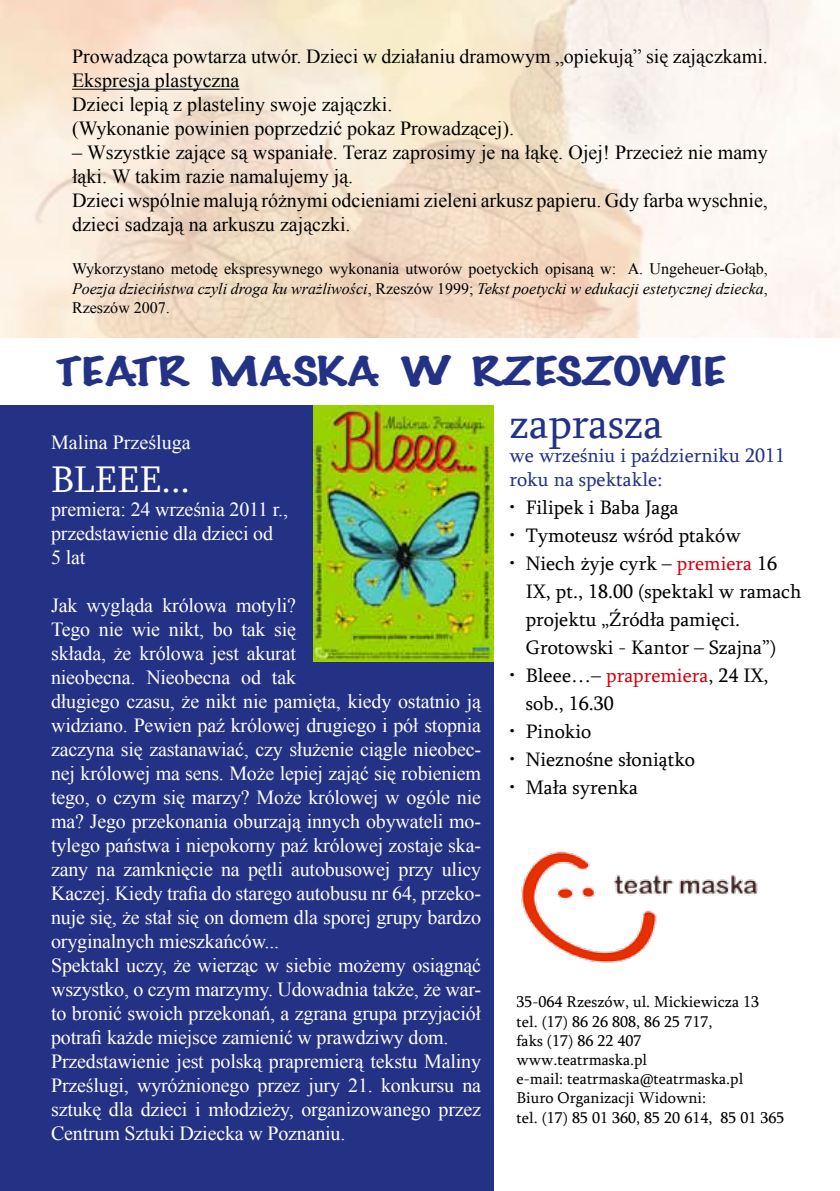
<style>
.page{position:relative;width:840px;height:1191px;background:#fff}
.page>*{position:absolute;margin:0;border:0;box-sizing:border-box;transform-origin:0 0}
.t1{font:44px "Sylfaen";color:#243285}
.t2{font:40px "FL Pismo Reczne 6";color:#243285}
.t3{font:38px "Sylfaen";color:#fff}
.t4{font:20px/24px "Times New Roman";letter-spacing:-.01em;color:#fff}
.t5{font:20px/24px "Times New Roman";color:#000}
.t6{font:20px/28px "Sylfaen";color:#000}
.t7{font:20px/24px "Sylfaen";color:#243285}
.t8{font:16px/19.2px "Times New Roman";color:#000;text-align:justify}
.t9{font:16px/19.2px "Sylfaen";color:#000}
.s1{font-style:italic}
.s2{color:#d1010e}
</style>
<div class="page">
<div style="left:0;top:405px;width:493px;height:786px;background:#243285"></div>
<hr style="left:72px;top:89px;width:167px;height:1px;background:#000">
<img style="left:521px;top:851px;width:237px;height:112px">
<img style="left:313px;top:406px;width:180px;height:256px">
<p class="t5" style="left:72px;top:44px;width:697px">Prowadząca powtarza utwór. Dzieci w działaniu dramowym „opiekują” się zajączkami.<br>Ekspresja plastyczna<br>Dzieci lepią z plasteliny swoje zajączki.<br>(Wykonanie powinien poprzedzić pokaz Prowadzącej).</p>
<p class="t5" style="left:72px;top:140px;width:697px">– Wszystkie zające są wspaniałe. Teraz zaprosimy je na łąkę. Ojej! Przecież nie mamy łąki. W takim razie namalujemy ją.<br>Dzieci wspólnie malują różnymi odcieniami zieleni arkusz papieru. Gdy farba wyschnie, dzieci sadzają na arkuszu zajączki.</p>
<p class="t8" style="left:72px;top:259px;width:697px">Wykorzystano metodę ekspresywnego wykonania utworów poetyckich opisaną w: A. Ungeheuer-Gołąb, <span class="s1">Poezja dzieciństwa czyli droga ku wrażliwości</span>, Rzeszów 1999; <span class="s1">Tekst poetycki w edukacji estetycznej dziecka</span>, Rzeszów 2007.</p>
<h2 class="t2" style="left:55px;top:349px;width:671px">TEATR MASKA W RZESZOWIE</h2>
<h1 class="t1" style="left:509px;top:393px;width:155px">zaprasza</h1>
<p class="t7" style="left:509px;top:442px;width:277px">we wrześniu i październiku 2011 roku na spektakle:</p>
<p class="t6" style="left:509px;top:492px;width:171px">• Filipek i Baba Jaga</p>
<p class="t6" style="left:509px;top:520px;width:233px">• Tymoteusz wśród ptaków</p>
<p class="t6" style="left:525px;top:548px;width:277px;text-indent:-16px">• Niech żyje cyrk – <span class="s2">premiera</span> 16<br>IX, pt., 18.00 (spektakl w ramach projektu „Źródła pamięci.<br>Grotowski - Kantor – Szajna”)</p>
<p class="t6" style="left:525px;top:660px;width:244px;text-indent:-16px">• Bleee…– <span class="s2">prapremiera</span>, 24 IX, sob., 16.30</p>
<p class="t6" style="left:509px;top:716px;width:83px">• Pinokio</p>
<p class="t6" style="left:509px;top:744px;width:187px">• Nieznośne słoniątko</p>
<p class="t6" style="left:509px;top:772px;width:130px">• Mała syrenka</p>
<p class="t4" style="left:51px;top:430px;width:141px">Malina Prześluga</p>
<h3 class="t3" style="left:51px;top:454px;width:140px">BLEEE...</h3>
<p class="t4" style="left:51px;top:497px;width:238px">premiera: 24 września 2011 r., przedstawienie dla dzieci od<br>5 lat</p>
<p class="t4" style="left:51px;top:593px;width:431px">Jak wygląda królowa motyli?<br>Tego nie wie nikt, bo tak się<br>składa, że królowa jest akurat<br>nieobecna. Nieobecna od tak<br>długiego czasu, że nikt nie pamięta, kiedy ostatnio ją widziano. Pewien paź królowej drugiego i pół stopnia zaczyna się zastanawiać, czy służenie ciągle nieobec&shy;nej królowej ma sens. Może lepiej zająć się robieniem tego, o czym się marzy? Może królowej w ogóle nie ma? Jego przekonania oburzają innych obywateli mo&shy;tylego państwa i niepokorny paź królowej zostaje ska&shy;zany na zamknięcie na pętli autobusowej przy ulicy Kaczej. Kiedy trafia do starego autobusu nr 64, przeko&shy;nuje się, że stał się on domem dla sporej grupy bardzo oryginalnych mieszkańców...<br>Spektakl uczy, że wierząc w siebie możemy osiągnąć wszystko, o czym marzymy. Udowadnia także, że war&shy;to bronić swoich przekonań, a zgrana grupa przyjaciół potrafi każde miejsce zamienić w prawdziwy dom.<br>Przedstawienie jest polską prapremierą tekstu Maliny Prześlugi, wyróżnionego przez jury 21. konkursu na sztukę dla dzieci i młodzieży, organizowanego przez Centrum Sztuki Dziecka w Poznaniu.</p>
<p class="t9" style="left:516px;top:992px;width:269px">35-064 Rzeszów, ul. Mickiewicza 13 tel. (17) 86 26 808, 86 25 717,<br>faks (17) 86 22 407<br>www.teatrmaska.pl<br>e-mail: teatrmaska@teatrmaska.pl<br>Biuro Organizacji Widowni:<br>tel. (17) 85 01 360, 85 20 614, 85 01 365</p>
</div>
